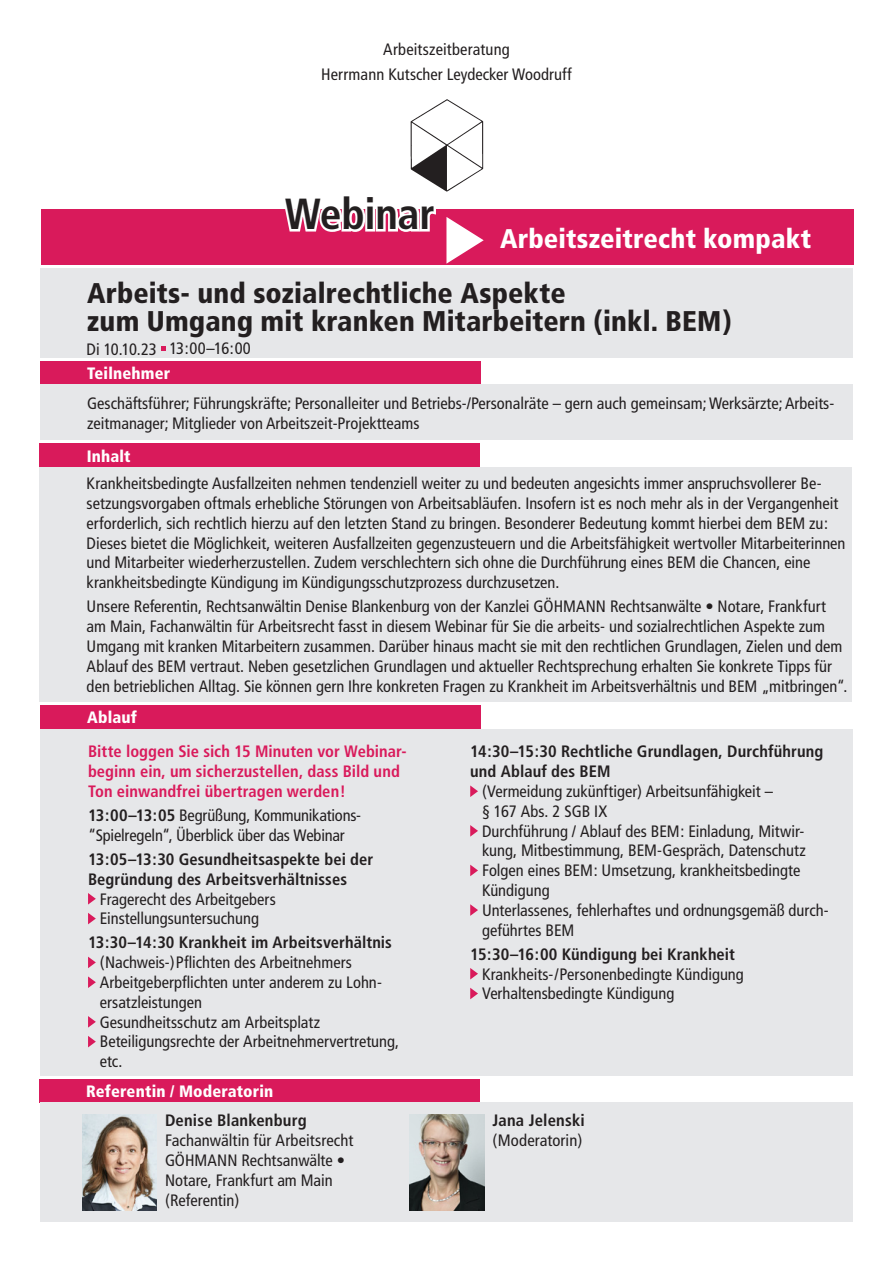
<style>
.page{position:relative;width:893px;height:1263px;background:#fff}
.page>*{position:absolute;margin:0;border:0;box-sizing:border-box;transform-origin:0 0}
.t1{font:700 condensed 43.5px "Frutiger";letter-spacing:-.005em;color:#231f20}
.t2{font:900 condensed 28.5px/28.5px "Frutiger";letter-spacing:.005em;color:#231f20}
.t3{font:900 condensed 27px "Frutiger";letter-spacing:.005em;color:#fff}
.t4{font:condensed 16.5px/19.8px "Frutiger";color:#231f20}
.t5{font:700 condensed 16.5px/19.8px "Frutiger";letter-spacing:.005em;color:#231f20}
.t6{font:700 condensed 16.5px/19.8px "Frutiger";letter-spacing:.005em;color:#d91a5b}
.t7{font:900 condensed 16.5px "Frutiger";letter-spacing:.01em;color:#fff}
.t8{font:condensed 16.5px "Frutiger";letter-spacing:-.025em;color:#231f20}
.s1{font-weight:700}
</style>
<div class="page">
<div style="left:41px;top:210px;width:812px;height:55px;background:#d91a5b"></div>
<svg style="left:446px;top:217px;width:38px;height:47px"></svg>
<div style="left:40px;top:705px;width:440px;height:23px;background:#d91a5b"></div>
<div style="left:40px;top:729px;width:813px;height:346px;background:#e6e7e9"></div>
<svg style="left:88px;top:893px;width:8px;height:11px"></svg>
<svg style="left:88px;top:913px;width:8px;height:11px"></svg>
<svg style="left:88px;top:957px;width:8px;height:11px"></svg>
<svg style="left:88px;top:976px;width:8px;height:12px"></svg>
<svg style="left:88px;top:1016px;width:8px;height:12px"></svg>
<svg style="left:88px;top:1036px;width:8px;height:11px"></svg>
<svg style="left:470px;top:785px;width:8px;height:12px"></svg>
<svg style="left:470px;top:825px;width:8px;height:12px"></svg>
<svg style="left:470px;top:865px;width:8px;height:11px"></svg>
<svg style="left:470px;top:904px;width:8px;height:12px"></svg>
<svg style="left:470px;top:968px;width:8px;height:11px"></svg>
<svg style="left:470px;top:988px;width:8px;height:11px"></svg>
<div style="left:40px;top:444px;width:440px;height:23px;background:#d91a5b"></div>
<div style="left:40px;top:467px;width:812px;height:235px;background:#e6e7e9"></div>
<div style="left:40px;top:269px;width:813px;height:89px;background:#e6e7e9"></div>
<svg style="left:161px;top:346px;width:4px;height:4px"></svg>
<svg style="left:280px;top:209px;width:158px;height:23px"></svg>
<img style="left:410px;top:99px;width:74px;height:92px">
<div style="left:39px;top:1079px;width:440px;height:23px;background:#d91a5b"></div>
<div style="left:40px;top:1102px;width:813px;height:119px;background:#e6e7e9"></div>
<img style="left:82px;top:1114px;width:74px;height:96px">
<img style="left:410px;top:1114px;width:74px;height:96px">
<div style="left:40px;top:361px;width:440px;height:24px;background:#d91a5b"></div>
<div style="left:40px;top:385px;width:813px;height:55px;background:#e6e7e9"></div>
<p class="t4" style="left:321px;top:37px;width:252px;line-height:25.5px;text-align:center">Arbeitszeitberatung<br>Herrmann Kutscher Leydecker Woodruff</p>
<h1 class="t1" style="left:285px;top:188px;width:152px">Webinar</h1>
<h3 class="t3" style="left:500px;top:222px;width:313px">Arbeitszeitrecht kompakt</h3>
<h2 class="t2" style="left:87px;top:278px;width:646px">Arbeits- und sozialrechtliche Aspekte<br>zum Umgang mit kranken Mitarbeitern (inkl. BEM)</h2>
<p class="t8" style="left:87px;top:339px;width:166px">Di 10.10.23 13:00–16:00</p>
<p class="t7" style="left:87px;top:364px;width:85px">Teilnehmer</p>
<p class="t4" style="left:87px;top:393px;width:749px">Geschäftsführer; Führungskräfte; Personalleiter und Betriebs-/Personalräte – gern auch gemeinsam; Werksärzte; Arbeits&shy;zeitmanager; Mitglieder von Arbeitszeit-Projektteams</p>
<p class="t7" style="left:87px;top:446px;width:46px">Inhalt</p>
<p class="t4" style="left:87px;top:474px;width:760px">Krankheitsbedingte Ausfallzeiten nehmen tendenziell weiter zu und bedeuten angesichts immer anspruchsvollerer Be&shy;setzungsvorgaben oftmals erhebliche Störungen von Arbeitsabläufen. Insofern ist es noch mehr als in der Vergangenheit erforderlich, sich rechtlich hierzu auf den letzten Stand zu bringen. Besonderer Bedeutung kommt hierbei dem BEM zu:<br>Dieses bietet die Möglichkeit, weiteren Ausfallzeiten gegenzusteuern und die Arbeitsfähigkeit wertvoller Mitarbeiterinnen und Mitarbeiter wiederherzustellen. Zudem verschlechtern sich ohne die Durchführung eines BEM die Chancen, eine krankheitsbedingte Kündigung im Kündigungsschutzprozess durchzusetzen.</p>
<p class="t4" style="left:87px;top:597px;width:762px">Unsere Referentin, Rechtsanwältin Denise Blankenburg von der Kanzlei GÖHMANN Rechtsanwälte • Notare, Frankfurt am Main, Fachanwältin für Arbeitsrecht fasst in diesem Webinar für Sie die arbeits- und sozialrechtlichen Aspekte zum Umgang mit kranken Mitarbeitern zusammen. Darüber hinaus macht sie mit den rechtlichen Grundlagen, Zielen und dem Ablauf des BEM vertraut. Neben gesetzlichen Grundlagen und aktueller Rechtsprechung erhalten Sie konkrete Tipps für den betrieblichen Alltag. Sie können gern Ihre konkreten Fragen zu Krankheit im Arbeitsverhältnis und BEM „mitbringen“.</p>
<p class="t7" style="left:87px;top:707px;width:51px">Ablauf</p>
<p class="t6" style="left:88px;top:742px;width:320px">Bitte loggen Sie sich 15 Minuten vor Webinar&shy;beginn ein, um sicherzustellen, dass Bild und<br>Ton einwandfrei übertragen werden!</p>
<p class="t4" style="left:88px;top:806px;width:275px"><span class="s1">13:00–13:05</span> Begrüßung, Kommunikations-“Spielregeln“, Überblick über das Webinar</p>
<p class="t5" style="left:88px;top:849px;width:287px">13:05–13:30 Gesundheitsaspekte bei der<br>Begründung des Arbeitsverhältnisses</p>
<p class="t4" style="left:100px;top:889px;width:178px">Fragerecht des Arbeitgebers<br>Einstellungsuntersuchung</p>
<p class="t5" style="left:88px;top:933px;width:305px">13:30–14:30 Krankheit im Arbeitsverhältnis</p>
<p class="t4" style="left:100px;top:953px;width:301px">(Nachweis-)Pflichten des Arbeitnehmers Arbeitgeberpflichten unter anderem zu Lohn&shy;ersatzleistungen<br>Gesundheitsschutz am Arbeitsplatz Beteiligungsrechte der Arbeitnehmervertretung, etc.</p>
<p class="t7" style="left:86px;top:1081px;width:189px">Referentin / Moderatorin</p>
<p class="t5" style="left:165px;top:1111px;width:143px">Denise Blankenburg</p>
<p class="t4" style="left:165px;top:1131px;width:190px">Fachanwältin für Arbeitsrecht<br>GÖHMANN Rechtsanwälte •<br>Notare, Frankfurt am Main (Referentin)</p>
<p class="t5" style="left:470px;top:742px;width:355px">14:30–15:30 Rechtliche Grundlagen, Durchführung und Ablauf des BEM</p>
<p class="t4" style="left:482px;top:781px;width:348px">(Vermeidung zukünftiger) Arbeitsunfähigkeit –<br>§ 167 Abs. 2 SGB IX<br>Durchführung / Ablauf des BEM: Einladung, Mitwir&shy;kung, Mitbestimmung, BEM-Gespräch, Datenschutz Folgen eines BEM: Umsetzung, krankheitsbedingte Kündigung<br>Unterlassenes, fehlerhaftes und ordnungsgemäß durch&shy;geführtes BEM</p>
<p class="t5" style="left:470px;top:944px;width:266px">15:30–16:00 Kündigung bei Krankheit</p>
<p class="t4" style="left:482px;top:964px;width:263px">Krankheits-/Personenbedingte Kündigung<br>Verhaltensbedingte Kündigung</p>
<p class="t5" style="left:493px;top:1111px;width:94px">Jana Jelenski</p>
<p class="t4" style="left:493px;top:1131px;width:91px">(Moderatorin)</p>
</div>
